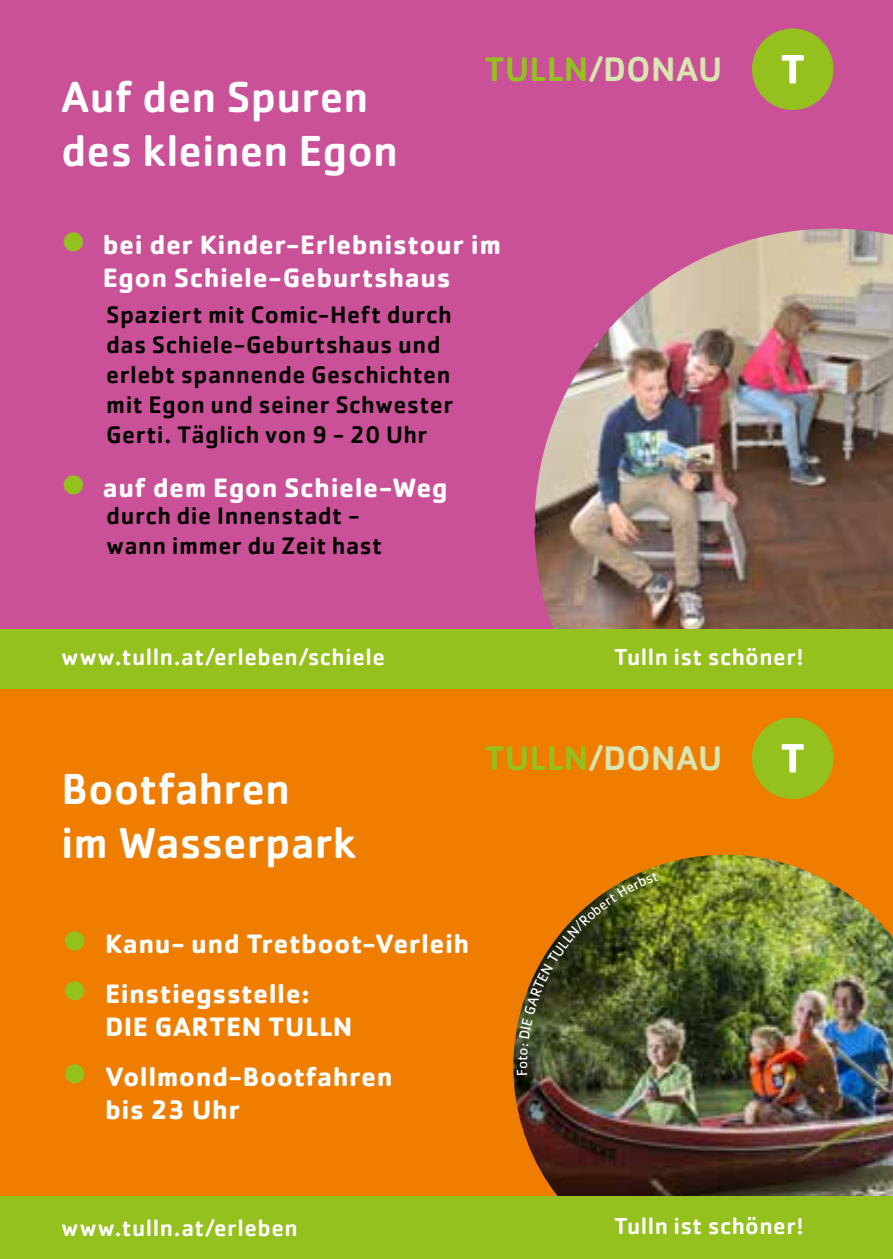
<style>
.page{position:relative;width:893px;height:1259px;background:#fff}
.page>*{position:absolute;margin:0;border:0;box-sizing:border-box;transform-origin:0 0}
.t1{font:500 45px/54px "Cachet Std";letter-spacing:.005em;color:#fff}
.t2{font:500 35.4px "Cachet Std";letter-spacing:.01em;color:#d9e6b1}
.t3{font:700 27.6px/50.1px "Cachet Std";letter-spacing:.02em;color:#fff}
.t4{font:500 24.9px/29.7px "Cachet Std";letter-spacing:.02em;color:#000}
.t5{font:500 24px "Cachet Std";letter-spacing:.02em;color:#fff}
.s1{color:#95c11f}
</style>
<div class="page">
<div style="left:0;top:0;width:893px;height:629px;background:#ca5097"></div>
<div style="left:752px;top:29px;width:81px;height:81px;background:#95c11f;border-radius:50%"></div>
<svg style="left:782px;top:55px;width:22px;height:29px"></svg>
<img style="left:535px;top:228px;width:358px;height:401px">
<div style="left:0;top:629px;width:893px;height:60px;background:#95c11f"></div>
<div style="left:0;top:689px;width:893px;height:507px;background:#ef7d00"></div>
<div style="left:752px;top:717px;width:81px;height:82px;background:#95c11f;border-radius:50%"></div>
<svg style="left:782px;top:744px;width:22px;height:29px"></svg>
<img style="left:513px;top:854px;width:380px;height:342px">
<div style="left:0;top:1196px;width:893px;height:63px;background:#95c11f"></div>
<img style="left:517px;top:871px;width:142px;height:204px">
<h1 class="t1" style="left:61px;top:69px;width:338px">Auf den Spuren des kleinen Egon</h1>
<h2 class="t2" style="left:485px;top:48px;width:239px"><span class="s1">TULLN</span>/DONAU</h2>
<p class="t3" style="left:103px;top:227px;width:400px;line-height:33px">bei der Kinder-Erlebnistour im<br>Egon Schiele-Geburtshaus</p>
<p class="t4" style="left:106px;top:299px;width:349px">Spaziert mit Comic-Heft durch das Schiele-Geburtshaus und erlebt spannende Geschichten mit Egon und seiner Schwester<br>Gerti. Täglich von 9 - 20 Uhr</p>
<p class="t3" style="left:103px;top:462px;width:346px">auf dem Egon Schiele-Weg</p>
<p class="t4" style="left:106px;top:500px;width:277px">durch die Innenstadt - wann immer du Zeit hast</p>
<p class="t5" style="left:61px;top:642px;width:325px">www.tulln.at/erleben/schiele</p>
<p class="t5" style="left:614px;top:642px;width:191px">Tulln ist schöner!</p>
<h1 class="t1" style="left:61px;top:760px;width:296px">Bootfahren<br>im Wasserpark</h1>
<h2 class="t2" style="left:485px;top:737px;width:239px"><span class="s1">TULLN</span>/DONAU</h2>
<p class="t3" style="left:105px;top:917px;width:366px">Kanu- und Tretboot-Verleih<br>Einstiegsstelle:</p>
<p class="t3" style="left:105px;top:1000px;width:289px">DIE GARTEN TULLN<br>Vollmond-Bootfahren</p>
<p class="t3" style="left:105px;top:1084px;width:136px">bis 23 Uhr</p>
<p class="t5" style="left:61px;top:1213px;width:238px">www.tulln.at/erleben</p>
<p class="t5" style="left:614px;top:1210px;width:191px">Tulln ist schöner!</p>
<p class="t5" style="left:620px;top:1212px;width:191px">Tu ln ist schöner!</p>
</div>
